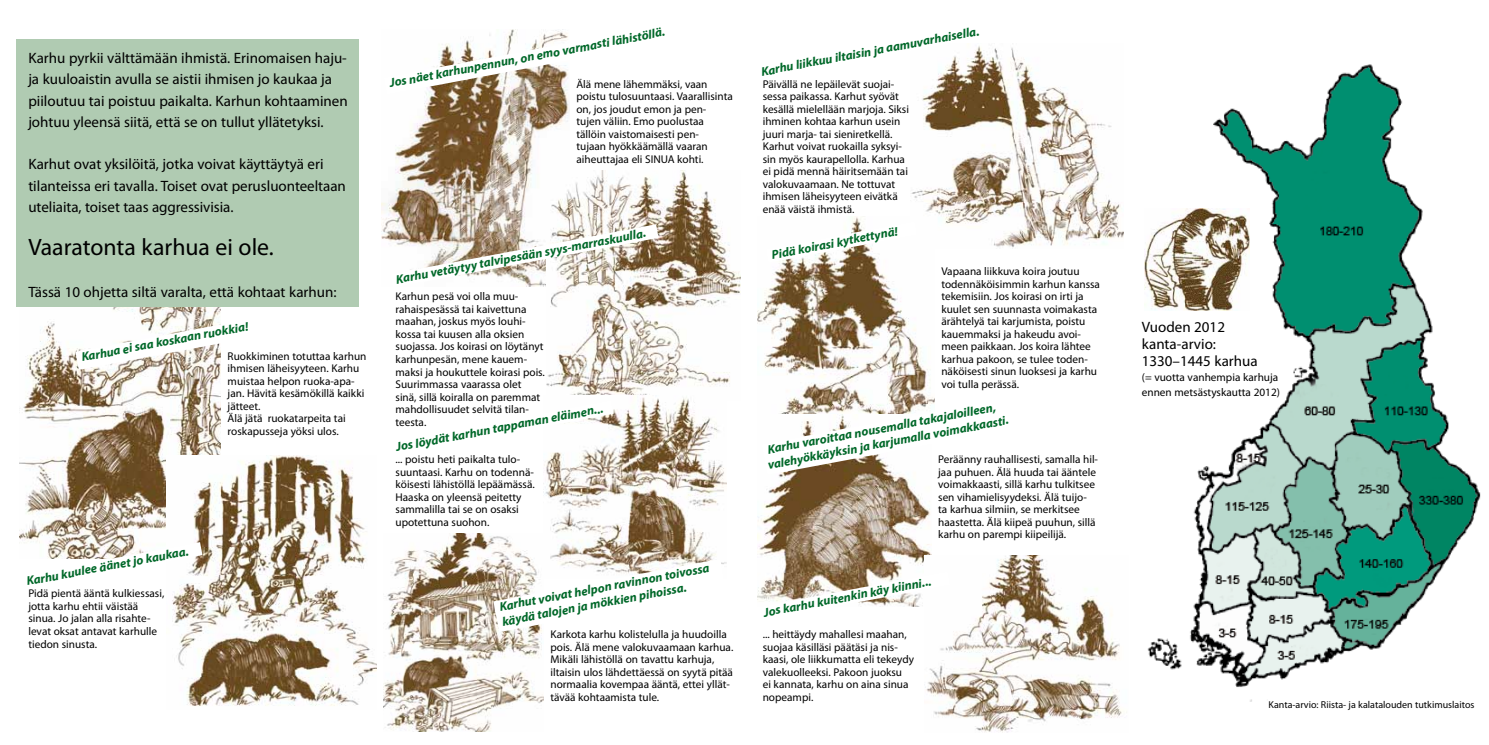
<style>
.page{position:relative;width:1489px;height:745px;background:#fff}
.page>*{position:absolute;margin:0;border:0;box-sizing:border-box;transform-origin:0 0}
.t1{font:23.75px "Myriad Pro";color:#000}
.t2{font:15px/21.2px "Myriad Pro";color:#000}
.t3{font:italic 700 12.5px/15px "Myriad Pro";color:#006829}
.t4{font:11.25px/12.5px "Myriad Pro";color:#000}
.t5{font:10px "Myriad Pro";color:#000}
</style>
<div class="page">
<div style="left:16px;top:40px;width:343px;height:267px;background:#b0cbb2"></div>
<img style="left:1147px;top:64px;width:334px;height:638px">
<img style="left:757px;top:216px;width:171px;height:180px">
<img style="left:19px;top:307px;width:201px;height:234px">
<img style="left:167px;top:455px;width:209px;height:251px">
<svg style="left:36px;top:541px;width:166px;height:47px"></svg>
<img style="left:381px;top:95px;width:188px;height:146px">
<img style="left:547px;top:170px;width:193px;height:225px">
<svg style="left:390px;top:224px;width:268px;height:63px"></svg>
<img style="left:543px;top:395px;width:183px;height:163px">
<img style="left:383px;top:533px;width:160px;height:198px">
<img style="left:910px;top:57px;width:213px;height:191px">
<svg style="left:765px;top:221px;width:152px;height:41px"></svg>
<svg style="left:910px;top:46px;width:104px;height:33px"></svg>
<svg style="left:426px;top:29px;width:142px;height:66px"></svg>
<svg style="left:493px;top:558px;width:233px;height:73px"></svg>
<svg style="left:543px;top:400px;width:70px;height:55px"></svg>
<img style="left:1144px;top:208px;width:105px;height:102px">
<img style="left:757px;top:474px;width:174px;height:97px">
<svg style="left:780px;top:396px;width:155px;height:78px"></svg>
<img style="left:924px;top:555px;width:198px;height:177px">
<svg style="left:757px;top:571px;width:193px;height:49px"></svg>
<svg style="left:75px;top:318px;width:146px;height:52px"></svg>
<h2 class="t2" style="left:28px;top:47px;width:321px">Karhu pyrkii välttämään ihmistä. Erinomaisen haju&shy;ja kuuloaistin avulla se aistii ihmisen jo kaukaa ja piiloutuu tai poistuu paikalta. Karhun kohtaaminen johtuu yleensä siitä, että se on tullut yllätetyksi.</h2>
<h2 class="t2" style="left:28px;top:153px;width:319px">Karhut ovat yksilöitä, jotka voivat käyttäytyä eri tilanteissa eri tavalla. Toiset ovat perusluonteeltaan uteliaita, toiset taas aggressivisia.</h2>
<h1 class="t1" style="left:28px;top:232px;width:247px">Vaaratonta karhua ei ole.</h1>
<h2 class="t2" style="left:28px;top:281px;width:310px">Tässä 10 ohjetta siltä varalta, että kohtaat karhun:</h2>
<p class="t3" style="left:80px;top:350px;width:171px;rotate:-11deg">Karhua ei saa koskaan ruokkia!</p>
<p class="t4" style="left:228px;top:349px;width:140px">Ruokkiminen totuttaa karhun ihmisen läheisyyteen. Karhu muistaa helpon ruoka-apa&shy;jan. Hävitä kesämökillä kaikki jätteet.<br>Älä jätä ruokatarpeita tai roskapusseja yöksi ulos.</p>
<p class="t3" style="left:25px;top:573px;width:166px;rotate:-11deg">Karhu kuulee äänet jo kaukaa.</p>
<p class="t4" style="left:28px;top:587px;width:137px">Pidä pientä ääntä kulkiessasi, jotta karhu ehtii väistää sinua. Jo jalan alla risahte&shy;levat oksat antavat karhulle tiedon sinusta.</p>
<p class="t3" style="left:388px;top:76px;width:281px;rotate:-11deg">Jos näet karhunpennun, on emo varmasti lähistöllä.</p>
<p class="t4" style="left:576px;top:77px;width:158px">Älä mene lähemmäksi, vaan poistu tulosuuntaasi. Vaarallisinta on, jos joudut emon ja pen&shy;tujen väliin. Emo puolustaa tällöin vaistomaisesti pen-<br>tujaan hyökkäämällä vaaran aiheuttajaa eli SINUA kohti.</p>
<p class="t3" style="left:759px;top:65px;width:223px;rotate:-11deg">Karhu liikkuu iltaisin ja aamuvarhaisella.</p>
<p class="t4" style="left:762px;top:77px;width:148px">Päivällä ne lepäilevät suojai&shy;sessa paikassa. Karhut syövät kesällä mielellään marjoja. Siksi ihminen kohtaa karhun usein juuri marja- tai sieniretkellä.<br>Karhut voivat ruokailla syksyi&shy;sin myös kaurapellolla. Karhua ei pidä mennä häiritsemään tai valokuvaamaan. Ne tottuvat ihmisen läheisyyteen eivätkä enää väistä ihmistä.</p>
<p class="t3" style="left:395px;top:272px;width:256px;rotate:-11deg">Karhu vetäytyy talvipesään syys-marraskuulla.</p>
<p class="t3" style="left:770px;top:247px;width:129px;rotate:-11deg">Pidä koirasi kytkettynä!</p>
<p class="t4" style="left:941px;top:265px;width:160px">Vapaana liikkuva koira joutuu todennäköisimmin karhun kanssa tekemisiin. Jos koirasi on irti ja kuulet sen suunnasta voimakasta ärähtelyä tai karjumista, poistu kauemmaksi ja hakeudu avoi&shy;meen paikkaan. Jos koira lähtee karhua pakoon, se tulee toden&shy;näköisesti sinun luoksesi ja karhu voi tulla perässä.</p>
<p class="t4" style="left:395px;top:290px;width:151px">Karhun pesä voi olla muu&shy;rahaispesässä tai kaivettuna maahan, joskus myös louhi&shy;kossa tai kuusen alla oksien suojassa. Jos koirasi on löytänyt karhunpesän, mene kauem&shy;maksi ja houkuttele koirasi pois.<br>Suurimmassa vaarassa olet sinä, sillä koiralla on paremmat mahdollisuudet selvitä tilan&shy;teesta.</p>
<p class="t4" style="left:395px;top:452px;width:141px">... poistu heti paikalta tulo&shy;suuntaasi. Karhu on todennä&shy;köisesti lähistöllä lepäämässä.<br>Haaska on yleensä peitetty sammalilla tai se on osaksi upotettuna suohon.</p>
<p class="t3" style="left:763px;top:443px;width:246px;rotate:-11deg">Karhu varoittaa nousemalla takajaloilleen, valehyökkäyksin ja karjumalla voimakkaasti.</p>
<p class="t3" style="left:394px;top:440px;width:212px;rotate:-11deg">Jos löydät karhun tappaman eläimen...</p>
<p class="t4" style="left:938px;top:452px;width:161px">Peräänny rauhallisesti, samalla hil&shy;jaa puhuen. Älä huuda tai ääntele voimakkaasti, sillä karhu tulkitsee sen vihamielisyydeksi. Älä tuijo&shy;ta karhua silmiin, se merkitsee haastetta. Älä kiipeä puuhun, sillä karhu on parempi kiipeilijä.</p>
<p class="t3" style="left:498px;top:599px;width:215px;rotate:-11deg">Karhut voivat helpon ravinnon toivossa käydä talojen ja mökkien pihoissa.</p>
<p class="t4" style="left:550px;top:627px;width:184px">Karkota karhu kolistelulla ja huudoilla pois. Älä mene valokuvaamaan karhua.<br>Mikäli lähistöllä on tavattu karhuja, iltaisin ulos lähdettäessä on syytä pitää normaalia kovempaa ääntä, ettei yllät&shy;tävää kohtaamista tule.</p>
<p class="t3" style="left:762px;top:605px;width:172px;rotate:-11deg">Jos karhu kuitenkin käy kiinni...</p>
<p class="t4" style="left:762px;top:627px;width:153px">... heittäydy mahallesi maahan, suojaa käsilläsi päätäsi ja nis&shy;kaasi, ole liikkumatta eli tekeydy valekuolleeksi. Pakoon juoksu<br>ei kannata, karhu on aina sinua nopeampi.</p>
<h2 class="t2" style="left:1141px;top:318px;width:117px;line-height:16.9px">Vuoden 2012 kanta-arvio:<br>1330–1445 karhua</h2>
<p class="t4" style="left:1141px;top:369px;width:140px;line-height:15px">(= vuotta vanhempia karhuja ennen metsästyskautta 2012)</p>
<p class="t5" style="left:1268px;top:698px;width:207px">Kanta-arvio: Riista- ja kalatalouden tutkimuslaitos</p>
</div>
